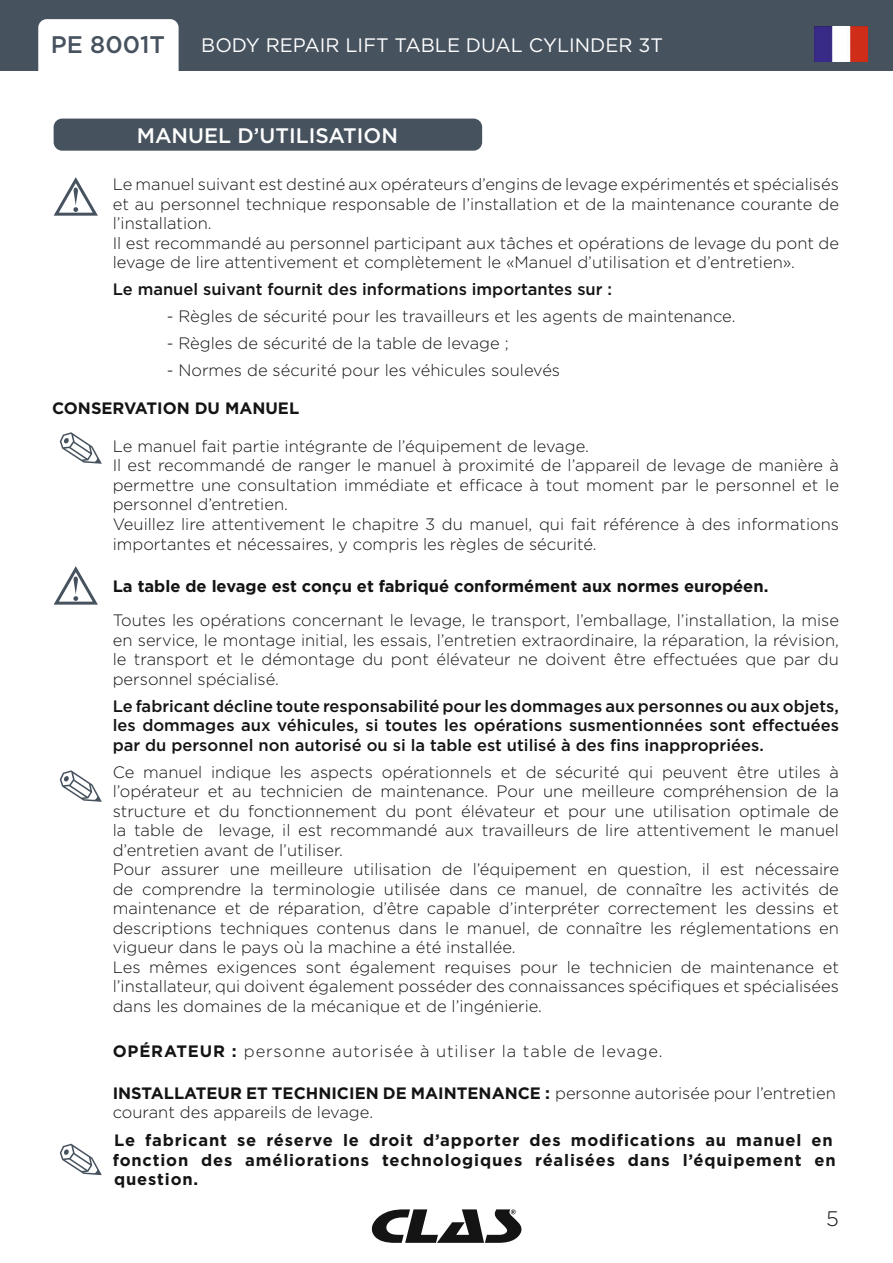
<style>
.page{position:relative;width:893px;height:1263px;background:#fff}
.page>*{position:absolute;margin:0;border:0;box-sizing:border-box;transform-origin:0 0}
.t1{font:500 24px "Gotham";color:#47525f}
.t2{font:500 21px "Gotham";color:#fff}
.t3{font:300 21px "Gotham";color:#131413}
.t4{font:19.5px "Gotham";color:#fff}
.t5{font:300 16.5px/19.5px "Gotham";color:#131413}
.t6{font:500 16.5px/19.5px "Gotham";color:#131413;text-align:justify}
.t7{font:700 16.5px/19.5px "Gotham";letter-spacing:.05em;color:#131413}
.t8{font:700 16.5px "Gotham";color:#131413}
.t9{font:300 16.5px "Gotham";letter-spacing:.05em;color:#131413}
.s1{font-weight:700}
</style>
<div class="page">
<div style="left:0;top:0;width:893px;height:71px;background:#47525f"></div>
<img style="left:814px;top:26px;width:53px;height:35px">
<div style="left:38px;top:19px;width:141px;height:70px;background:#fff;border-radius:9px"></div>
<svg style="left:371px;top:1209px;width:151px;height:34px"></svg>
<svg style="left:53px;top:177px;width:45px;height:39px"></svg>
<svg style="left:53px;top:566px;width:45px;height:39px"></svg>
<svg style="left:60px;top:432px;width:42px;height:32px"></svg>
<svg style="left:60px;top:770px;width:42px;height:32px"></svg>
<svg style="left:60px;top:1144px;width:42px;height:31px"></svg>
<div style="left:54px;top:119px;width:428px;height:32px;background:#47525f;border-radius:9px"></div>
<h1 class="t1" style="left:51px;top:29px;width:116px">PE 8001T</h1>
<p class="t4" style="left:201px;top:32px;width:463px">BODY REPAIR LIFT TABLE DUAL CYLINDER 3T</p>
<p class="t2" style="left:137px;top:122px;width:263px">MANUEL D’UTILISATION</p>
<p class="t5" style="left:113px;top:174px;width:728px">Le manuel suivant est destiné aux opérateurs d’engins de levage expérimentés et spécialisés et au personnel technique responsable de l’installation et de la maintenance courante de l’installation.<br>Il est recommandé au personnel participant aux tâches et opérations de levage du pont de levage de lire attentivement et complètement le «Manuel d’utilisation et d’entretien».</p>
<p class="t6" style="left:113px;top:280px;width:501px">Le manuel suivant fournit des informations importantes sur :</p>
<p class="t5" style="left:167px;top:306px;width:570px">- Règles de sécurité pour les travailleurs et les agents de maintenance.</p>
<p class="t5" style="left:167px;top:333px;width:343px">- Règles de sécurité de la table de levage ;</p>
<p class="t5" style="left:167px;top:360px;width:395px">- Normes de sécurité pour les véhicules soulevés</p>
<p class="t8" style="left:52px;top:397px;width:249px">CONSERVATION DU MANUEL</p>
<p class="t5" style="left:113px;top:436px;width:728px">Le manuel fait partie intégrante de l’équipement de levage.<br>Il est recommandé de ranger le manuel à proximité de l’appareil de levage de manière à permettre une consultation immédiate et efficace à tout moment par le personnel et le personnel d’entretien.<br>Veuillez lire attentivement le chapitre 3 du manuel, qui fait référence à des informations importantes et nécessaires, y compris les règles de sécurité.</p>
<p class="t8" style="left:113px;top:575px;width:657px">La table de levage est conçu et fabriqué conformément aux normes européen.</p>
<p class="t5" style="left:113px;top:610px;width:728px;text-align:justify">Toutes les opérations concernant le levage, le transport, l’emballage, l’installation, la mise en service, le montage initial, les essais, l’entretien extraordinaire, la réparation, la révision, le transport et le démontage du pont élévateur ne doivent être effectuées que par du personnel spécialisé.</p>
<p class="t6" style="left:113px;top:696px;width:728px">Le fabricant décline toute responsabilité pour les dommages aux personnes ou aux objets, les dommages aux véhicules, si toutes les opérations susmentionnées sont effectuées par du personnel non autorisé ou si la table est utilisé à des fins inappropriées.</p>
<p class="t5" style="left:113px;top:761px;width:728px">Ce manuel indique les aspects opérationnels et de sécurité qui peuvent être utiles à l’opérateur et au technicien de maintenance. Pour une meilleure compréhension de la structure et du fonctionnement du pont élévateur et pour une utilisation optimale de la table de levage, il est recommandé aux travailleurs de lire attentivement le manuel d’entretien avant de l’utiliser.<br>Pour assurer une meilleure utilisation de l’équipement en question, il est nécessaire de comprendre la terminologie utilisée dans ce manuel, de connaître les activités de maintenance et de réparation, d’être capable d’interpréter correctement les dessins et descriptions techniques contenus dans le manuel, de connaître les réglementations en vigueur dans le pays où la machine a été installée.<br>Les mêmes exigences sont également requises pour le technicien de maintenance et l’installateur, qui doivent également posséder des connaissances spécifiques et spécialisées dans les domaines de la mécanique et de l’ingénierie.</p>
<p class="t9" style="left:113px;top:1041px;width:551px"><span class="s1">OPÉRATEUR :</span> personne autorisée à utiliser la table de levage.</p>
<p class="t5" style="left:113px;top:1083px;width:725px"><span class="s1">INSTALLATEUR ET TECHNICIEN DE MAINTENANCE :</span> personne autorisée pour l’entretien courant des appareils de levage.</p>
<p class="t7" style="left:113px;top:1130px;width:724px">Le fabricant se réserve le droit d’apporter des modifications au manuel en fonction des améliorations technologiques réalisées dans l’équipement en question.</p>
<p class="t3" style="left:826px;top:1205px;width:14px">5</p>
</div>
